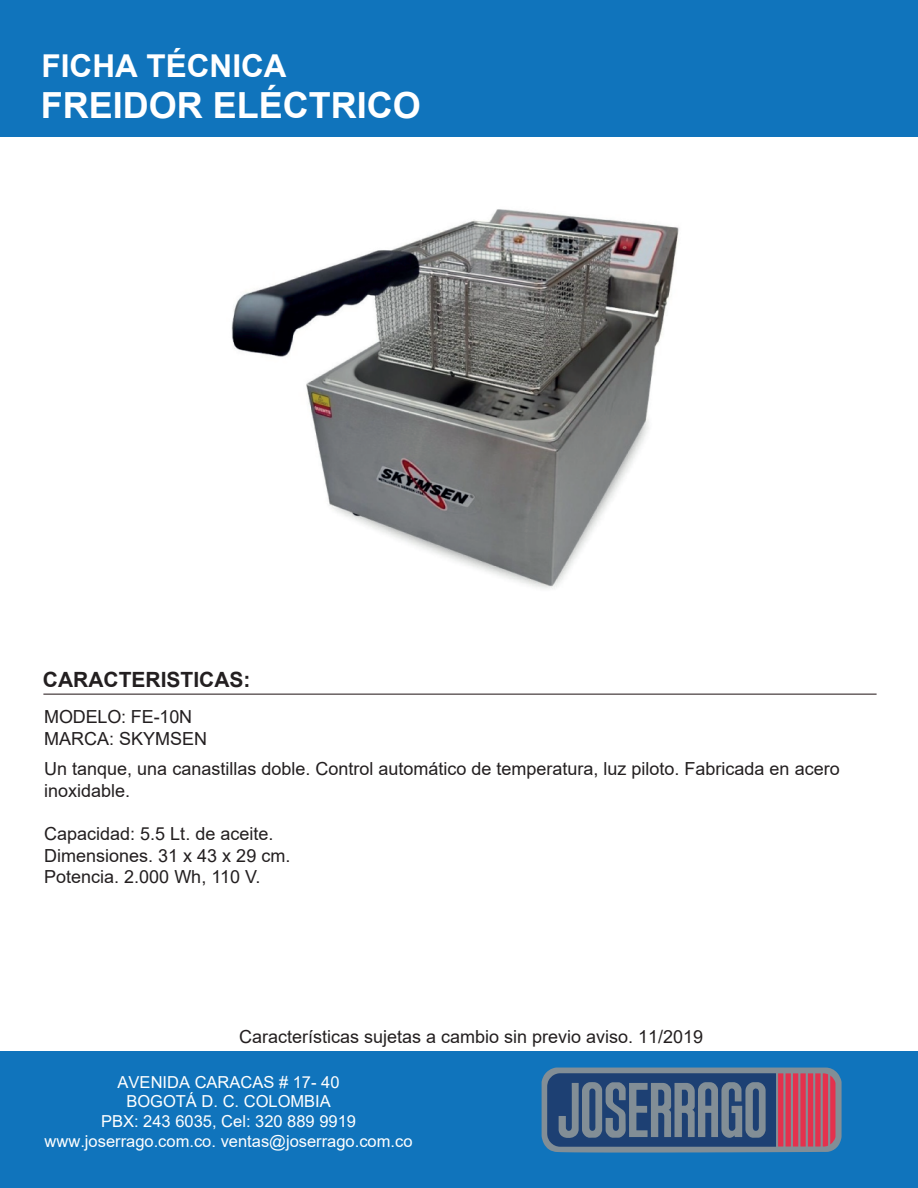
<style>
.page{position:relative;width:918px;height:1188px;background:#fff}
.page>*{position:absolute;margin:0;border:0;box-sizing:border-box;transform-origin:0 0}
.t1{font:700 36px "Arial";color:#fff}
.t2{font:700 31.5px "Arial";color:#fff}
.t3{font:700 21px "Arial";color:#231f20}
.t4{font:18px/21.6px "Arial";color:#231f20}
.t5{font:16.5px/19.8px "Arial";color:#fff;text-align:center}
</style>
<div class="page">
<div style="left:0;top:1052px;width:918px;height:136px;background:#1074bc"></div>
<div style="left:0;top:0;width:918px;height:136px;background:#1074bc"></div>
<svg style="left:542px;top:1068px;width:300px;height:85px;background:#676580"></svg>
<hr style="left:43px;top:694px;width:834px;height:1px;background:#1e1013">
<img style="left:231px;top:209px;width:448px;height:380px">
<h2 class="t2" style="left:42px;top:43px;width:246px">FICHA TÉCNICA</h2>
<h1 class="t1" style="left:41px;top:80px;width:382px">FREIDOR ELÉCTRICO</h1>
<p class="t3" style="left:43px;top:664px;width:209px">CARACTERISTICAS:</p>
<p class="t4" style="left:44px;top:706px;width:164px">MODELO: FE-10N<br>MARCA: SKYMSEN</p>
<p class="t4" style="left:44px;top:758px;width:797px">Un tanque, una canastillas doble. Control automático de temperatura, luz piloto. Fabricada en acero inoxidable.</p>
<p class="t4" style="left:44px;top:823px;width:248px">Capacidad: 5.5 Lt. de aceite.<br>Dimensiones. 31 x 43 x 29 cm.<br>Potencia. 2.000 Wh, 110 V.</p>
<p class="t4" style="left:239px;top:1026px;width:466px">Características sujetas a cambio sin previo aviso. 11/2019</p>
<p class="t5" style="left:45px;top:1072px;width:369px">AVENIDA CARACAS # 17- 40<br>BOGOTÁ D. C. COLOMBIA<br>PBX: 243 6035, Cel: 320 889 9919 www.joserrago.com.co. ventas@joserrago.com.co</p>
</div>
